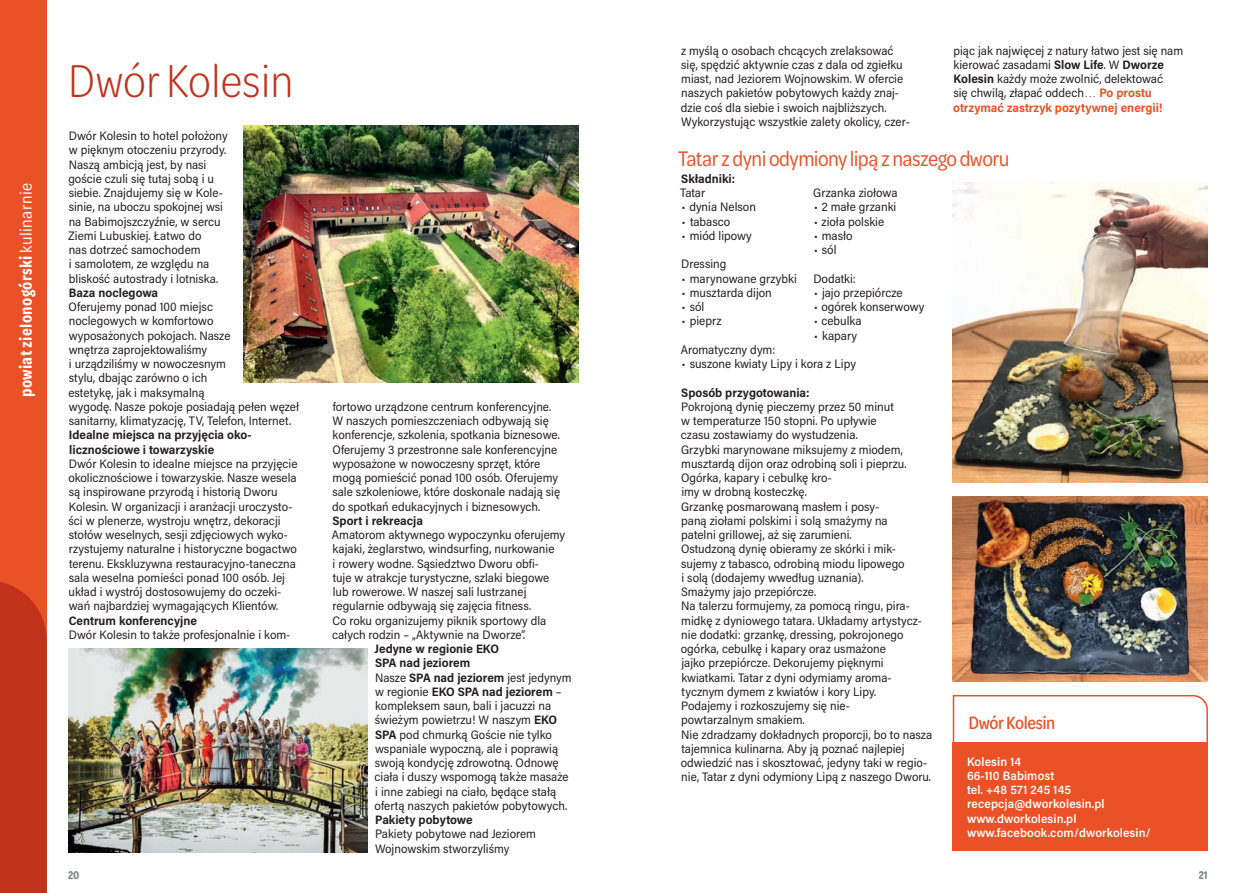
<style>
.page{position:relative;width:1259px;height:893px;background:#fff}
.page>*{position:absolute;margin:0;border:0;box-sizing:border-box;transform-origin:0 0}
.t1{font:300 49.2px "Omnes Narrow";color:#c1321d}
.t2{font:22.5px "Omnes Narrow";letter-spacing:-.025em;color:#ea5126}
.adres_w_ramce_nazwa{font:500 19.2px "Omnes Narrow";letter-spacing:-.02em;color:#ea5126}
.t3{font:600 18px "Omnes Narrow";letter-spacing:.02em;color:#fff}
.akapit{font:12.3px/14.2px "Acumin Pro Semi Cond";color:#231f20}
.akapit-2{font:700 12.3px/14.2px "Acumin Pro Semi Cond";color:#231f20}
.adres_w_ramce{font:600 12.3px "Acumin Pro Semi Cond";letter-spacing:.01em;color:#fff}
.akapit_span{font:700 12.3px "Acumin Pro Semi Cond";color:#231f20}
.akapit_span-2{font:12.3px "Acumin Pro Semi Cond";color:#231f20}
.t4{font:600 12px "Omnes Narrow";color:#808285}
.s1{font-weight:400}
.s2{font-weight:700}
.s3{font-family:"Myriad Pro";font-weight:300}
.s4{font-weight:700;color:#ea5126}
</style>
<div class="page">
<div style="left:0;top:0;width:47px;height:893px;background:#ea5126"></div>
<div style="left:0;top:582px;width:47px;height:311px;background:#c1321d"></div>
<svg style="left:952px;top:694px;width:256px;height:48px"></svg>
<div style="left:952px;top:742px;width:256px;height:109px;background:#ea5126"></div>
<img style="left:244px;top:126px;width:334px;height:256px">
<img style="left:68px;top:648px;width:299px;height:205px">
<img style="left:952px;top:496px;width:256px;height:186px">
<img style="left:952px;top:183px;width:256px;height:299px">
<h3 class="t3" style="left:14px;top:397px;width:216px;rotate:-90deg">powiat zielonogórski <span class="s1">kulinarnie</span></h3>
<p class="t1" style="left:68px;top:50px;width:227px">Dwór Kolesin</p>
<p class="akapit" style="left:68px;top:128px;width:161px">Dwór Kolesin to hotel położony w pięknym otoczeniu przyrody.<br>Naszą ambicją jest, by nasi goście czuli się tutaj sobą i u siebie. Znajdujemy się w Kole&shy;sinie, na uboczu spokojnej wsi na Babimojszczyźnie, w sercu<br>Ziemi Lubuskiej. Łatwo do<br>nas dotrzeć samochodem<br>i samolotem, ze względu na bliskość autostrady i lotniska.</p>
<p class="akapit-2" style="left:69px;top:285px;width:91px">Baza noclegowa</p>
<p class="akapit" style="left:68px;top:299px;width:232px">Oferujemy ponad 100 miejsc<br>noclegowych w komfortowo<br>wyposażonych pokojach. Nasze<br>wnętrza zaprojektowaliśmy<br>i urządziliśmy w nowoczesnym<br>stylu, dbając zarówno o ich<br>estetykę, jak i maksymalną<br>wygodę. Nasze pokoje posiadają pełen węzeł sanitarny, klimatyzację, TV, Telefon, Internet.</p>
<p class="akapit-2" style="left:69px;top:427px;width:184px">Idealne miejsca na przyjęcia oko&shy;licznościowe i towarzyskie</p>
<p class="akapit" style="left:68px;top:456px;width:231px">Dwór Kolesin to idealne miejsce na przyjęcie okolicznościowe i towarzyskie. Nasze wesela są inspirowane przyrodą i historią Dworu Kolesin. W organizacji i aranżacji uroczysto&shy;ści w plenerze, wystroju wnętrz, dekoracji stołów weselnych, sesji zdjęciowych wyko&shy;rzystujemy naturalne i historyczne bogactwo terenu. Ekskluzywna restauracyjno-taneczna sala weselna pomieści ponad 100 osób. Jej układ i wystrój dostosowujemy do oczeki&shy;wań najbardziej wymagających Klientów.</p>
<p class="akapit-2" style="left:69px;top:613px;width:130px">Centrum konferencyjne</p>
<p class="akapit" style="left:69px;top:627px;width:223px">Dwór Kolesin to także profesjonalnie i kom-</p>
<p class="akapit" style="left:332px;top:399px;width:230px">fortowo urządzone centrum konferencyjne.<br>W naszych pomieszczeniach odbywają się konferencje, szkolenia, spotkania biznesowe.<br>Oferujemy 3 przestronne sale konferencyjne wyposażone w nowoczesny sprzęt, które mogą pomieścić ponad 100 osób. Oferujemy sale szkoleniowe, które doskonale nadają się do spotkań edukacyjnych i biznesowych.</p>
<p class="akapit-2" style="left:332px;top:513px;width:92px">Sport i rekreacja</p>
<p class="akapit" style="left:332px;top:527px;width:235px">Amatorom aktywnego wypoczynku oferujemy kajaki, żeglarstwo, windsurfing, nurkowanie<br>i rowery wodne. Sąsiedztwo Dworu obfi-<br>tuje w atrakcje turystyczne, szlaki biegowe lub rowerowe. W naszej sali lustrzanej regularnie odbywają się zajęcia fitness.<br>Co roku organizujemy piknik sportowy dla całych rodzin – „Aktywnie na Dworze”.</p>
<p class="akapit-2" style="left:374px;top:641px;width:126px">Jedyne w regionie EKO<br>SPA nad jeziorem</p>
<p class="akapit" style="left:374px;top:670px;width:198px">Nasze <span class="s2">SPA nad jeziorem</span> jest jedynym w regionie <span class="s2">EKO SPA nad jeziorem</span> – kompleksem saun, bali i jacuzzi na świeżym powietrzu! W naszym <span class="s2">EKO SPA</span> pod chmurką Goście nie tylko wspaniale wypoczną, ale i poprawią swoją kondycję zdrowotną. Odnowę ciała i duszy wspomogą także masaże i inne zabiegi na ciało, będące stałą ofertą naszych pakietów pobytowych.</p>
<p class="akapit-2" style="left:375px;top:812px;width:99px">Pakiety pobytowe</p>
<p class="akapit" style="left:375px;top:826px;width:163px">Pakiety pobytowe nad Jeziorem<br>Wojnowskim stworzyliśmy</p>
<p class="akapit" style="left:681px;top:43px;width:224px">z myślą o osobach chcących zrelaksować się, spędzić aktywnie czas z dala od zgiełku miast, nad Jeziorem Wojnowskim. W ofercie naszych pakietów pobytowych każdy znaj&shy;dzie coś dla siebie i swoich najbliższych.</p>
<p class="akapit" style="left:681px;top:114px;width:230px">Wykorzystując wszystkie zalety okolicy, czer-</p>
<p class="akapit" style="left:953px;top:43px;width:232px">piąc jak najwięcej z natury łatwo jest się nam kierować zasadami <span class="s2">Slow Life</span>. W <span class="s2">Dworze Kolesin</span> każdy może zwolnić, delektować<br>się chwilą, złapać oddech<span class="s3">…</span> <span class="s4">Po prostu otrzymać zastrzyk pozytywnej energii!</span></p>
<p class="t2" style="left:678px;top:144px;width:333px">Tatar z dyni odymiony lipą z naszego dworu</p>
<p class="akapit_span" style="left:681px;top:170px;width:55px">Składniki:</p>
<p class="akapit" style="left:680px;top:185px;width:26px">Tatar</p>
<p class="akapit" style="left:682px;top:199px;width:76px">• dynia Nelson</p>
<p class="akapit" style="left:682px;top:214px;width:50px">• tabasco</p>
<p class="akapit" style="left:682px;top:228px;width:72px">• miód lipowy</p>
<p class="akapit" style="left:681px;top:256px;width:47px">Dressing</p>
<p class="akapit" style="left:682px;top:271px;width:116px">• marynowane grzybki</p>
<p class="akapit" style="left:682px;top:285px;width:92px">• musztarda dijon</p>
<p class="akapit" style="left:682px;top:299px;width:24px">• sól</p>
<p class="akapit" style="left:682px;top:313px;width:41px">• pieprz</p>
<p class="akapit" style="left:813px;top:185px;width:86px">Grzanka ziołowa</p>
<p class="akapit" style="left:814px;top:199px;width:84px">• 2 małe grzanki</p>
<p class="akapit" style="left:814px;top:214px;width:72px">• zioła polskie</p>
<p class="akapit" style="left:814px;top:228px;width:40px">• masło</p>
<p class="akapit" style="left:814px;top:242px;width:24px">• sól</p>
<p class="akapit" style="left:813px;top:271px;width:44px">Dodatki:</p>
<p class="akapit" style="left:814px;top:285px;width:90px">• jajo przepiórcze</p>
<p class="akapit" style="left:814px;top:299px;width:112px">• ogórek konserwowy</p>
<p class="akapit" style="left:814px;top:313px;width:49px">• cebulka</p>
<p class="akapit" style="left:814px;top:328px;width:45px">• kapary</p>
<p class="akapit_span-2" style="left:680px;top:341px;width:96px">Aromatyczny dym:</p>
<p class="akapit" style="left:682px;top:356px;width:176px">• suszone kwiaty Lipy i kora z Lipy</p>
<p class="akapit_span" style="left:681px;top:384px;width:130px">Sposób przygotowania:</p>
<p class="akapit" style="left:681px;top:399px;width:215px">Pokrojoną dynię pieczemy przez 50 minut w temperaturze 150 stopni. Po upływie czasu zostawiamy do wystudzenia.</p>
<p class="akapit" style="left:681px;top:442px;width:227px">Grzybki marynowane miksujemy z miodem, musztardą dijon oraz odrobiną soli i pieprzu.</p>
<p class="akapit" style="left:681px;top:470px;width:152px">Ogórka, kapary i cebulkę kro&shy;imy w drobną kosteczkę.</p>
<p class="akapit" style="left:681px;top:499px;width:208px">Grzankę posmarowaną masłem i posy&shy;paną ziołami polskimi i solą smażymy na patelni grillowej, aż się zarumieni.</p>
<p class="akapit" style="left:681px;top:541px;width:225px">Ostudzoną dynię obieramy ze skórki i mik&shy;sujemy z tabasco, odrobiną miodu lipowego i solą (dodajemy wwedług uznania).</p>
<p class="akapit" style="left:681px;top:584px;width:136px">Smażymy jajo przepiórcze.</p>
<p class="akapit" style="left:681px;top:598px;width:243px">Na talerzu formujemy, za pomocą ringu, pira&shy;midkę z dyniowego tatara. Układamy artystycz&shy;nie dodatki: grzankę, dressing, pokrojonego ogórka, cebulkę i kapary oraz usmażone<br>jajko przepiórcze. Dekorujemy pięknymi kwiatkami. Tatar z dyni odymiamy aroma&shy;tycznym dymem z kwiatów i kory Lipy.</p>
<p class="akapit" style="left:681px;top:698px;width:170px">Podajemy i rozkoszujemy się nie&shy;powtarzalnym smakiem.</p>
<p class="akapit" style="left:681px;top:727px;width:253px">Nie zdradzamy dokładnych proporcji, bo to nasza tajemnica kulinarna. Aby ją poznać najlepiej odwiedzić nas i skosztować, jedyny taki w regio&shy;nie, Tatar z dyni odymiony Lipą z naszego Dworu.</p>
<p class="adres_w_ramce_nazwa" style="left:968px;top:710px;width:88px">Dwór Kolesin</p>
<p class="adres_w_ramce" style="left:967px;top:753px;width:56px">Kolesin 14</p>
<p class="adres_w_ramce" style="left:967px;top:767px;width:89px">66-110 Babimost</p>
<p class="adres_w_ramce" style="left:967px;top:781px;width:106px">tel. +48 571 245 145</p>
<p class="adres_w_ramce" style="left:967px;top:795px;width:139px">recepcja@dworkolesin.pl</p>
<p class="adres_w_ramce" style="left:967px;top:810px;width:111px">www.dworkolesin.pl</p>
<p class="adres_w_ramce" style="left:967px;top:824px;width:185px">www.facebook.com/dworkolesin/</p>
<p class="t4" style="left:68px;top:866px;width:13px">20</p>
<p class="t4" style="left:1198px;top:866px;width:11px">21</p>
</div>
